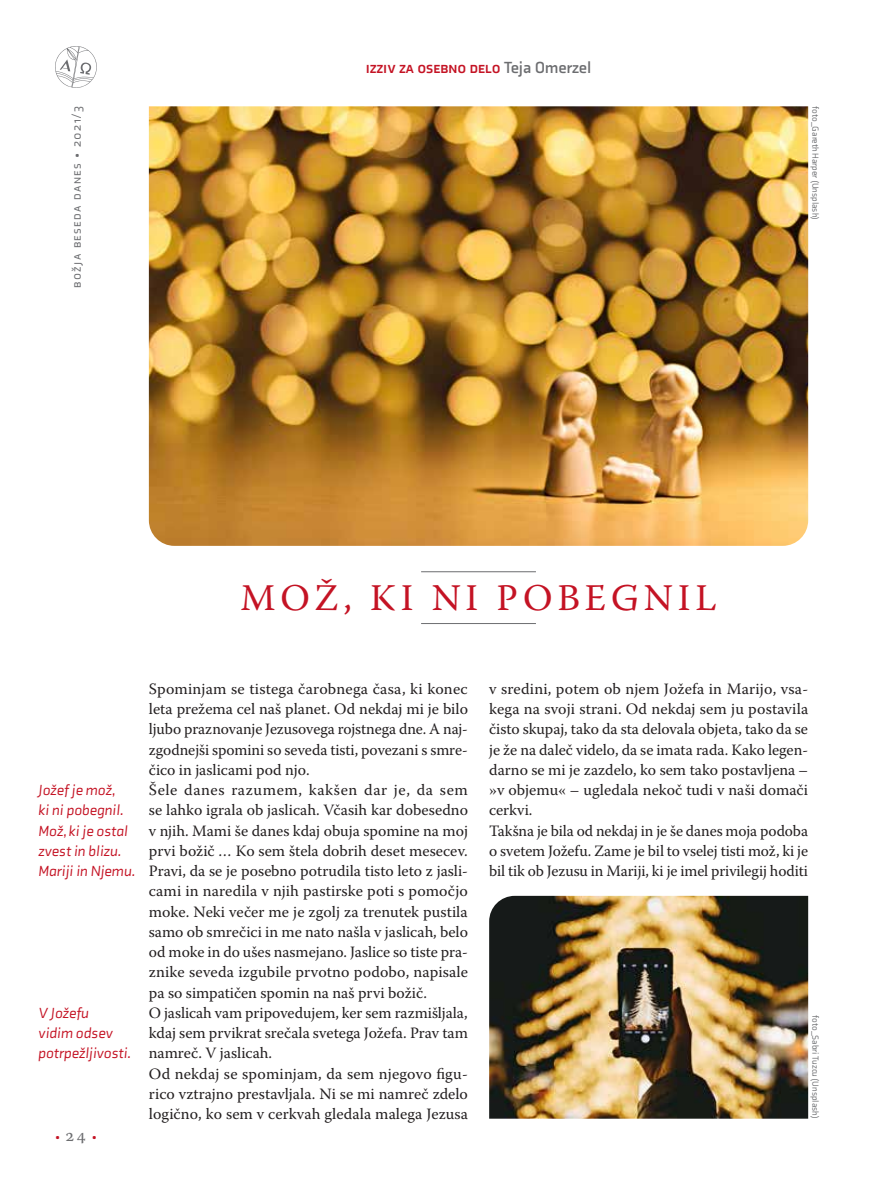
<style>
.page{position:relative;width:872px;height:1191px;background:#fff}
.page>*{position:absolute;margin:0;border:0;box-sizing:border-box;transform-origin:0 0}
.t1{font:37.5px "Warnock Pro";letter-spacing:.135em;color:#c41324}
.t2{font:700 16.5px "Axia";color:#c41324}
.t3{font:15.75px/20.2px "Warnock Pro";color:#231f20}
.t4{font:italic 15px/20.2px "Axia";color:#c41324}
.t5{font:13.05px "Axia";color:#6c6d70}
.t6{font:13.05px "Axia";color:#c41324}
.t7{font:9px "Axia";color:#6c6d70}
.s1{color:#6c6d70}
.s2{font-family:"Warnock Pro";font-size:18px;color:#6c6d70}
</style>
<div class="page">
<img style="left:149px;top:106px;width:659px;height:440px">
<img style="left:489px;top:896px;width:319px;height:222px">
<svg style="left:55px;top:46px;width:42px;height:42px"></svg>
<hr style="left:421px;top:571px;width:115px;height:1px;background:#6c6d70">
<hr style="left:421px;top:623px;width:115px;height:1px;background:#6c6d70">
<p class="t5" style="left:69px;top:288px;width:183px;rotate:-90deg">božja beseda danes • 2021/3</p>
<p class="t2" style="left:366px;top:58px;width:227px">IZZIV ZA OSEBNO DELO <span class="s1">Teja Omerzel</span></p>
<p class="t7" style="left:821px;top:106px;width:115px;rotate:90deg">foto_Gareth Harper (Unsplash)</p>
<h1 class="t1" style="left:240px;top:575px;width:477px">MOŽ, KI NI POBEGNIL</h1>
<p class="t4" style="left:38px;top:780px;width:98px">Jožef je mož,<br>ki ni pobegnil.<br>Mož, ki je ostal zvest in blizu.<br>Mariji in Njemu.</p>
<p class="t4" style="left:38px;top:1002px;width:94px">V Jožefu<br>vidim odsev potrpežljivosti.</p>
<p class="t6" style="left:55px;top:1128px;width:43px">•<span class="s2">24</span>•</p>
<p class="t3" style="left:149px;top:678px;width:321px">Spominjam se tistega čarobnega časa, ki konec leta prežema cel naš planet. Od nekdaj mi je bilo ljubo praznovanje Jezusovega rojstnega dne. A naj&shy;zgodnejši spomini so seveda tisti, povezani s smre&shy;čico in jaslicami pod njo.<br>Šele danes razumem, kakšen dar je, da sem se lahko igrala ob jaslicah. Včasih kar dobesedno v njih. Mami še danes kdaj obuja spomine na moj prvi božič … Ko sem štela dobrih deset mesecev.<br>Pravi, da se je posebno potrudila tisto leto z jasli&shy;cami in naredila v njih pastirske poti s pomočjo moke. Neki večer me je zgolj za trenutek pustila samo ob smrečici in me nato našla v jaslicah, belo od moke in do ušes nasmejano. Jaslice so tiste pra&shy;znike seveda izgubile prvotno podobo, napisale pa so simpatičen spomin na naš prvi božič.<br>O jaslicah vam pripovedujem, ker sem razmišljala, kdaj sem prvikrat srečala svetega Jožefa. Prav tam namreč. V jaslicah.<br>Od nekdaj se spominjam, da sem njegovo figu&shy;rico vztrajno prestavljala. Ni se mi namreč zdelo logično, ko sem v cerkvah gledala malega Jezusa</p>
<p class="t3" style="left:489px;top:678px;width:320px">v sredini, potem ob njem Jožefa in Marijo, vsa&shy;kega na svoji strani. Od nekdaj sem ju postavila čisto skupaj, tako da sta delovala objeta, tako da se je že na daleč videlo, da se imata rada. Kako legen&shy;darno se mi je zazdelo, ko sem tako postavljena – »v objemu« – ugledala nekoč tudi v naši domači cerkvi.<br>Takšna je bila od nekdaj in je še danes moja podoba o svetem Jožefu. Zame je bil to vselej tisti mož, ki je bil tik ob Jezusu in Mariji, ki je imel privilegij hoditi</p>
<p class="t7" style="left:821px;top:1015px;width:105px;rotate:90deg">foto_Sabri Tuzcu (Unsplash)</p>
</div>
